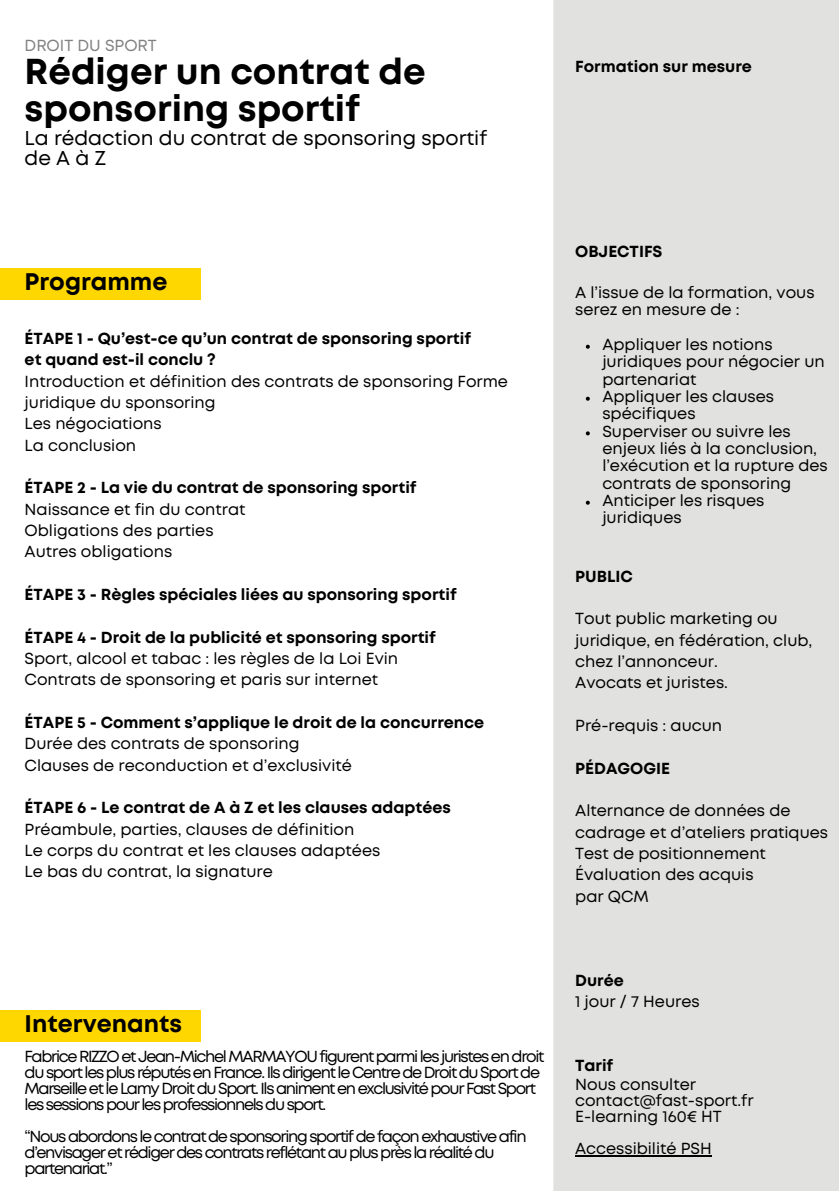
<style>
.page{position:relative;width:839px;height:1191px;background:#fff}
.page>*{position:absolute;margin:0;border:0;box-sizing:border-box;transform-origin:0 0}
.t1{font:700 36px/37.4px "Mont";color:#000}
.t2{font:700 24px "Mont";color:#000}
.t3{font:20px/20px "Mont";color:#000}
.t4{font:16px/17.4px "Mont";color:#000}
.t5{font:700 16px/21.4px "Mont";color:#000}
.t6{font:16px/16px "Mont";letter-spacing:-.085em;color:#000}
.t7{font:16px "Mont";color:#818082}
.s1{font-weight:400}
</style>
<div class="page">
<div style="left:553px;top:0;width:285px;height:1191px;background:#e1e1e0"></div>
<div style="left:0;top:269px;width:201px;height:31px;background:#ffd700"></div>
<div style="left:0;top:1010px;width:201px;height:32px;background:#ffd700"></div>
<svg style="left:585px;top:345px;width:4px;height:4px"></svg>
<svg style="left:585px;top:397px;width:4px;height:4px"></svg>
<svg style="left:585px;top:431px;width:4px;height:4px"></svg>
<svg style="left:585px;top:501px;width:4px;height:4px"></svg>
<hr style="left:575px;top:1155px;width:136px;height:2px;background:#000">
<h1 class="t7" style="left:25px;top:39px;width:134px">DROIT DU SPORT</h1>
<h1 class="t1" style="left:25px;top:55px;width:402px">Rédiger un contrat de sponsoring sportif</h1>
<h1 class="t3" style="left:25px;top:130px;width:464px">La rédaction du contrat de sponsoring sportif deAàZ</h1>
<h2 class="t5" style="left:575px;top:57px;width:178px">Formation sur mesure</h2>
<h1 class="t2" style="left:25px;top:273px;width:144px">Programme</h1>
<p class="t5" style="left:25px;top:329px;width:448px">ÉTAPE 1 - Qu’est-ce qu’un contrat de sponsoring sportif</p>
<p class="t5" style="left:25px;top:350px;width:193px">et quand est-il conclu ?</p>
<p class="t4" style="left:25px;top:372px;width:485px;line-height:21.4px">Introduction et définition des contrats de sponsoring Forme juridique du sponsoring</p>
<p class="t4" style="left:25px;top:416px;width:139px">Les négociations</p>
<p class="t4" style="left:25px;top:438px;width:113px">La conclusion</p>
<p class="t5" style="left:25px;top:478px;width:393px">ÉTAPE 2 - La vie du contrat de sponsoring sportif</p>
<p class="t4" style="left:25px;top:502px;width:222px">Naissance et fin du contrat</p>
<p class="t4" style="left:25px;top:523px;width:190px">Obligations des parties</p>
<p class="t4" style="left:25px;top:544px;width:149px">Autres obligations</p>
<h4 class="t5" style="left:25px;top:585px;width:433px">ÉTAPE 3 - Règles spéciales liées au sponsoring sportif</h4>
<p class="t5" style="left:25px;top:628px;width:412px">ÉTAPE 4 - Droit de la publicité et sponsoring sportif</p>
<p class="t4" style="left:25px;top:651px;width:375px">Sport, alcool et tabac : les règles de la Loi Evin</p>
<p class="t4" style="left:25px;top:672px;width:355px">Contrats de sponsoring et paris sur internet</p>
<p class="t5" style="left:25px;top:713px;width:461px">ÉTAPE 5 - Comment s’applique le droit de la concurrence</p>
<p class="t4" style="left:25px;top:736px;width:276px">Durée des contrats de sponsoring</p>
<p class="t4" style="left:25px;top:758px;width:329px">Clauses de reconduction et d’exclusivité</p>
<p class="t5" style="left:25px;top:798px;width:427px">ÉTAPE 6 - Le contrat de A à Z et les clauses adaptées<br><span class="s1">Préambule, parties, clauses de définition</span></p>
<p class="t4" style="left:25px;top:843px;width:357px">Le corps du contrat et les clauses adaptées</p>
<p class="t4" style="left:25px;top:864px;width:250px">Le bas du contrat, la signature</p>
<p class="t2" style="left:25px;top:1014px;width:159px">Intervenants</p>
<p class="t6" style="left:25px;top:1049px;width:521px">Fabrice RIZZO et Jean-Michel MARMAYOU figurent parmi les juristes en droit du sport les plus réputés en France. Ils dirigent le Centre de Droit du Sport de Marseille et le Lamy Droit du Sport. Ils animent en exclusivité pour Fast Sport les sessions pour les professionnels du sport.</p>
<h4 class="t6" style="left:25px;top:1129px;width:503px">“Nous abordons le contrat de sponsoring sportif de façon exhaustive afin d’envisager et rédiger des contrats reflétant au plus près la réalité du partenariat.”</h4>
<h3 class="t5" style="left:575px;top:242px;width:89px">OBJECTIFS</h3>
<p class="t4" style="left:575px;top:285px;width:241px">A l’issue de la formation, vous serez en mesure de :</p>
<p class="t4" style="left:602px;top:337px;width:224px">Appliquer les notions juridiques pour négocier un partenariat</p>
<p class="t4" style="left:602px;top:389px;width:173px">Appliquer les clauses spécifiques</p>
<p class="t4" style="left:602px;top:424px;width:227px">Superviser ou suivre les enjeux liés à la conclusion, l’exécution et la rupture des contrats de sponsoring</p>
<p class="t4" style="left:602px;top:493px;width:164px">Anticiper les risques juridiques</p>
<h3 class="t5" style="left:575px;top:566px;width:59px">PUBLIC</h3>
<p class="t4" style="left:575px;top:609px;width:238px;line-height:21.4px">Tout public marketing ou juridique, en fédération, club, chez l’annonceur.</p>
<p class="t4" style="left:575px;top:675px;width:154px">Avocats et juristes.</p>
<p class="t4" style="left:575px;top:718px;width:148px">Pré-requis : aucun</p>
<h3 class="t5" style="left:575px;top:758px;width:96px">PÉDAGOGIE</h3>
<p class="t4" style="left:575px;top:801px;width:254px;line-height:21.4px">Alternance de données de cadrage et d’ateliers pratiques</p>
<p class="t4" style="left:575px;top:846px;width:192px">Test de positionnement</p>
<p class="t4" style="left:575px;top:867px;width:180px">Évaluation des acquis</p>
<p class="t4" style="left:575px;top:888px;width:75px">par QCM</p>
<p class="t5" style="left:575px;top:971px;width:50px">Durée</p>
<p class="t4" style="left:575px;top:994px;width:126px">1 jour / 7 Heures</p>
<p class="t5" style="left:575px;top:1056px;width:40px">Tarif</p>
<p class="t4" style="left:575px;top:1077px;width:122px">Nous consulter</p>
<p class="t4" style="left:575px;top:1093px;width:180px">contact@fast-sport.fr</p>
<p class="t4" style="left:575px;top:1109px;width:148px">E-learning 160€ HT</p>
<p class="t4" style="left:575px;top:1141px;width:138px">Accessibilité PSH</p>
</div>
